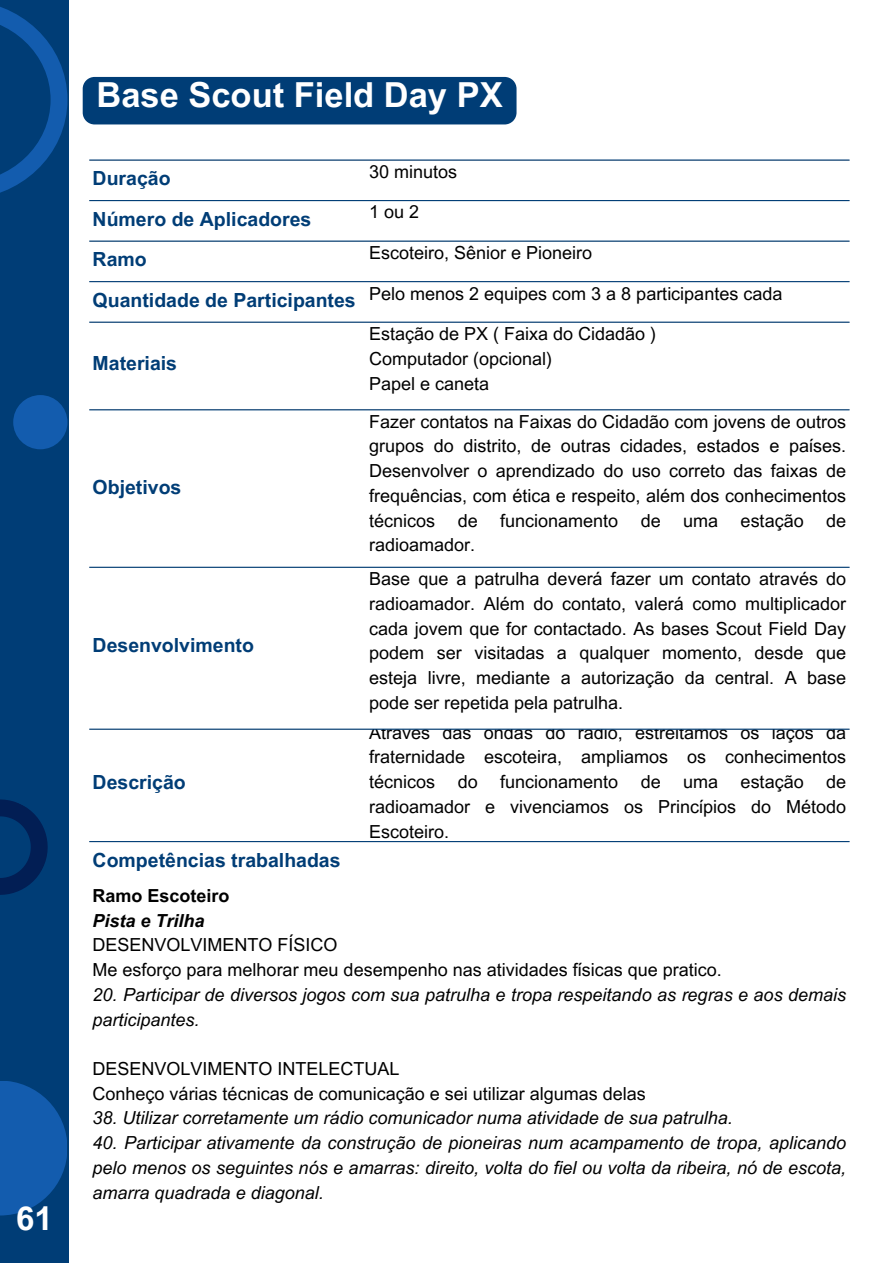
<style>
.page{position:relative;width:893px;height:1264px;background:#fff}
.page>*{position:absolute;margin:0;border:0;box-sizing:border-box;transform-origin:0 0}
.t1{font:700 34.5px "Arial MT Pro";color:#fff}
.t2{font:700 33px "Arial MT Pro";color:#fff}
.t3{font:700 19.5px "Arial MT Pro";color:#003d76}
.t4{font:18px/24.8px "Arial MT Pro";color:#000;text-align:justify}
.t5{font:italic 18px/24.8px "Arial MT Pro";color:#000}
.t6{font:700 18px "Arial MT Pro";color:#000}
.t7{font:italic 700 18px "Arial MT Pro";color:#000}
</style>
<div class="page">
<hr style="left:89px;top:159px;width:760px;height:2px;background:#003d76">
<hr style="left:89px;top:200px;width:760px;height:1px;background:#003d76">
<hr style="left:89px;top:240px;width:760px;height:2px;background:#003d76">
<hr style="left:89px;top:281px;width:760px;height:1px;background:#003d76">
<hr style="left:89px;top:321px;width:760px;height:2px;background:#003d76">
<hr style="left:89px;top:409px;width:760px;height:1px;background:#003d76">
<hr style="left:89px;top:566px;width:760px;height:2px;background:#003d76">
<hr style="left:89px;top:728px;width:760px;height:1px;background:#003d76">
<hr style="left:89px;top:841px;width:760px;height:1px;background:#003d76">
<div style="left:83px;top:77px;width:433px;height:47px;background:#003d76"></div>
<div style="left:0;top:0;width:69px;height:1262px;background:#003d76"></div>
<svg style="left:0;top:1081px;width:67px;height:134px;fill:#135cae"></svg>
<svg style="left:0;top:7px;width:67px;height:186px"></svg>
<div style="left:13px;top:395px;width:54px;height:54px;background:#135cae;border-radius:50%"></div>
<svg style="left:0;top:799px;width:48px;height:96px"></svg>
<p class="t2" style="left:16px;top:1206px;width:38px">61</p>
<p class="t1" style="left:96px;top:82px;width:407px">Base Scout Field Day PX</p>
<p class="t3" style="left:93px;top:171px;width:79px">Duração</p>
<p class="t4" style="left:369px;top:161px;width:89px">30 minutos</p>
<p class="t3" style="left:93px;top:212px;width:220px">Número de Aplicadores</p>
<p class="t4" style="left:369px;top:202px;width:51px">1ou2</p>
<p class="t3" style="left:93px;top:252px;width:56px">Ramo</p>
<p class="t4" style="left:369px;top:242px;width:224px">Escoteiro, Sênior e Pioneiro</p>
<p class="t3" style="left:93px;top:293px;width:265px">Quantidade de Participantes</p>
<p class="t4" style="left:369px;top:283px;width:414px">Pelo menos 2 equipes com 3 a 8 participantes cada</p>
<p class="t3" style="left:93px;top:356px;width:86px">Materiais</p>
<p class="t3" style="left:93px;top:479px;width:90px">Objetivos</p>
<p class="t3" style="left:93px;top:638px;width:163px">Desenvolvimento</p>
<p class="t3" style="left:93px;top:775px;width:95px">Descrição</p>
<p class="t4" style="left:369px;top:323px;width:288px">Estação de PX ( Faixa do Cidadão )</p>
<p class="t4" style="left:369px;top:348px;width:184px">Computador (opcional)</p>
<p class="t4" style="left:369px;top:373px;width:121px">Papel e caneta</p>
<p class="t4" style="left:369px;top:411px;width:478px">Fazer contatos na Faixas do Cidadão com jovens de outros grupos do distrito, de outras cidades, estados e países.<br>Desenvolver o aprendizado do uso correto das faixas de frequências, com ética e respeito, além dos conhecimentos técnicos de funcionamento de uma estação de radioamador.</p>
<p class="t4" style="left:369px;top:568px;width:478px">Base que a patrulha deverá fazer um contato através do radioamador. Além do contato, valerá como multiplicador cada jovem que for contactado. As bases Scout Field Day podem ser visitadas a qualquer momento, desde que esteja livre, mediante a autorização da central. A base pode ser repetida pela patrulha.</p>
<p class="t4" style="left:369px;top:722px;width:478px">Através das ondas do rádio, estreitamos os laços da fraternidade escoteira, ampliamos os conhecimentos técnicos do funcionamento de uma estação de radioamador e vivenciamos os Princípios do Método Escoteiro.</p>
<p class="t3" style="left:93px;top:852px;width:249px">Competências trabalhadas</p>
<p class="t6" style="left:93px;top:888px;width:138px">Ramo Escoteiro</p>
<p class="t7" style="left:93px;top:913px;width:113px">Pista e Trilha</p>
<p class="t4" style="left:93px;top:934px;width:246px">DESENVOLVIMENTO FÍSICO</p>
<p class="t4" style="left:93px;top:959px;width:630px">Me esforço para melhorar meu desempenho nas atividades físicas que pratico.</p>
<p class="t5" style="left:93px;top:984px;width:755px">20. Participar de diversos jogos com sua patrulha e tropa respeitando as regras e aos demais participantes.</p>
<p class="t4" style="left:93px;top:1058px;width:308px">DESENVOLVIMENTO INTELECTUAL</p>
<p class="t4" style="left:93px;top:1083px;width:554px">Conheço várias técnicas de comunicação e sei utilizar algumas delas</p>
<p class="t5" style="left:93px;top:1107px;width:641px">38. Utilizar corretamente um rádio comunicador numa atividade de sua patrulha.</p>
<p class="t5" style="left:93px;top:1132px;width:755px;text-align:justify">40. Participar ativamente da construção de pioneiras num acampamento de tropa, aplicando pelo menos os seguintes nós e amarras: direito, volta do fiel ou volta da ribeira, nó de escota, amarra quadrada e diagonal.</p>
</div>
